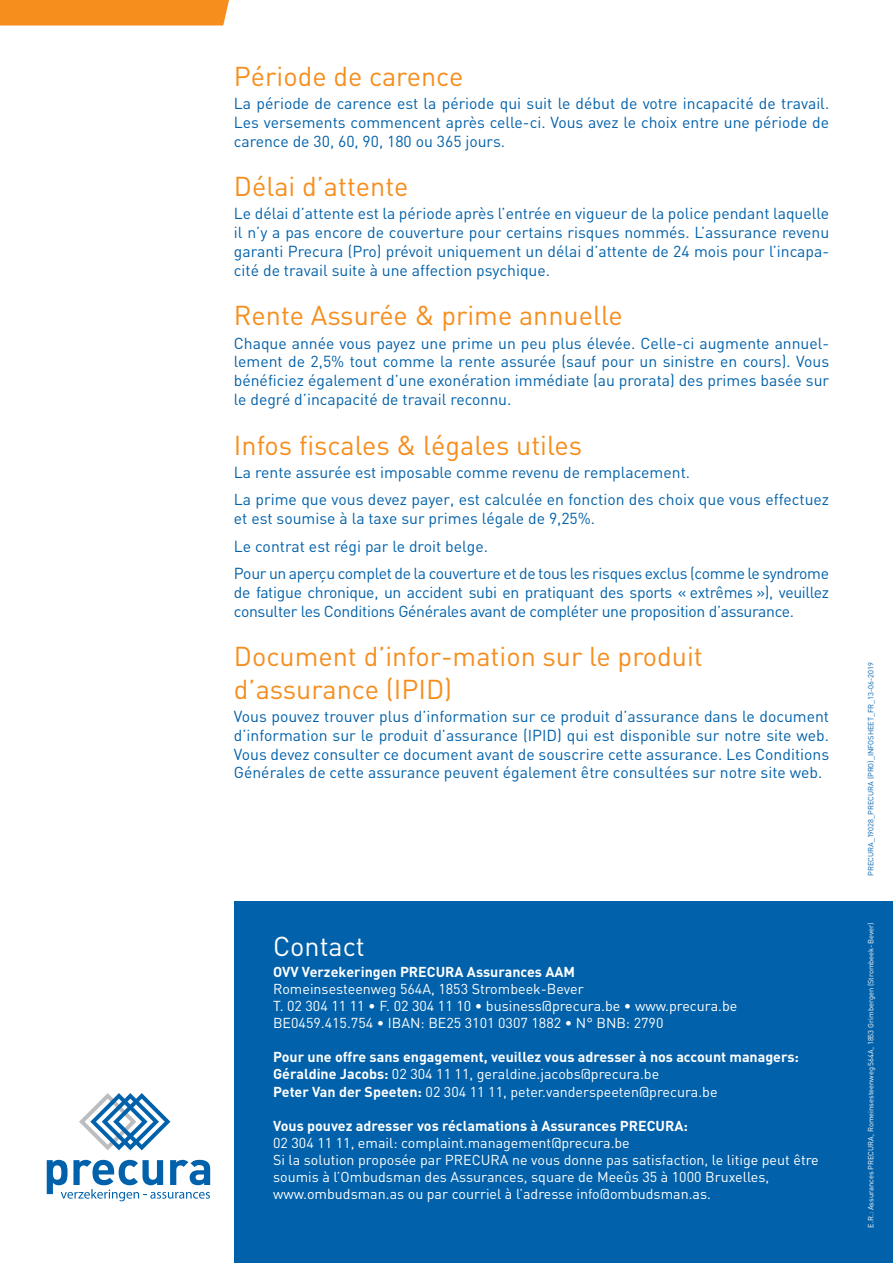
<style>
.page{position:relative;width:893px;height:1263px;background:#fff}
.page>*{position:absolute;margin:0;border:0;box-sizing:border-box;transform-origin:0 0}
.t1{font:27px/32.4px "DIN";color:#f68e1e}
.t2{font:27px "DIN";color:#fff}
.t3{font:15.75px/18.9px "DIN";color:#0161aa;text-align:justify}
.t4{font:15.75px/27.5px "DIN";letter-spacing:-.02em;color:#0161aa}
.t5{font:14.25px/17.1px "DIN";color:#fff}
.t6{font:700 14.25px/17.1px "DIN";color:#fff}
.t7{font:7.5px "DIN";color:#fff}
.t8{font:7.5px "DIN";color:#0161aa}
.s1{font-weight:400}
</style>
<div class="page">
<div style="left:234px;top:901px;width:659px;height:362px;background:#0161aa"></div>
<svg style="left:79px;top:1093px;width:91px;height:57px"></svg>
<svg style="left:47px;top:1160px;width:163px;height:41px"></svg>
<div style="left:0;top:0;width:229px;height:26px;background:#f68e1e"></div>
<h1 class="t1" style="left:234px;top:59px;width:231px">Période de carence</h1>
<p class="t3" style="left:234px;top:93px;width:597px">La période de carence est la période qui suit le début de votre incapacité de travail.<br>Les versements commencent après celle-ci. Vous avez le choix entre une période de carence de 30, 60, 90, 180 ou 365 jours.</p>
<h1 class="t1" style="left:234px;top:170px;width:176px">Délai d’attente</h1>
<p class="t3" style="left:234px;top:204px;width:597px">Le délai d’attente est la période après l’entrée en vigueur de la police pendant laquelle il n’y a pas encore de couverture pour certains risques nommés. L’assurance revenu garanti Precura (Pro) prévoit uniquement un délai d’attente de 24 mois pour l’incapa&shy;cité de travail suite à une affection psychique.</p>
<h1 class="t1" style="left:234px;top:299px;width:390px">Rente Assurée &amp; prime annuelle</h1>
<p class="t3" style="left:234px;top:333px;width:597px">Chaque année vous payez une prime un peu plus élevée. Celle-ci augmente annuel&shy;lement de 2,5% tout comme la rente assurée (sauf pour un sinistre en cours). Vous bénéficiez également d’une exonération immédiate (au prorata) des primes basée sur le degré d’incapacité de travail reconnu.</p>
<h1 class="t1" style="left:234px;top:428px;width:350px">Infos fiscales &amp; légales utiles</h1>
<p class="t3" style="left:234px;top:458px;width:597px;line-height:27.5px">La rente assurée est imposable comme revenu de remplacement.<br>La prime que vous devez payer, est calculée en fonction des choix que vous effectuez</p>
<p class="t4" style="left:234px;top:504px;width:597px">et est soumise à la taxe sur primes légale de 9,25%.<br>Le contrat est régi par le droit belge.<br>Pour un aperçu complet de la couverture et de tous les risques exclus (comme le syndrome</p>
<p class="t4" style="left:234px;top:582px;width:597px;line-height:18.9px">de fatigue chronique, un accident subi en pratiquant des sports « extrêmes »), veuillez consulter les Conditions Générales avant de compléter une proposition d’assurance.</p>
<h1 class="t1" style="left:234px;top:640px;width:470px">Document d’infor-mation sur le produit d’assurance (IPID)</h1>
<p class="t3" style="left:234px;top:706px;width:597px">Vous pouvez trouver plus d’information sur ce produit d’assurance dans le document d’information sur le produit d’assurance (IPID) qui est disponible sur notre site web.<br>Vous devez consulter ce document avant de souscrire cette assurance. Les Conditions Générales de cette assurance peuvent également être consultées sur notre site web.</p>
<h1 class="t2" style="left:273px;top:929px;width:93px">Contact</h1>
<p class="t6" style="left:273px;top:962px;width:304px">OVV Verzekeringen PRECURA Assurances AAM</p>
<p class="t5" style="left:273px;top:980px;width:466px">Romeinsesteenweg 564A, 1853 Strombeek-Bever<br>T. 02 304 11 11 • F. 02 304 11 10 • business@precura.be • www.precura.be<br>BE0459.415.754 • IBAN: BE25 3101 0307 1882 • N° BNB: 2790</p>
<p class="t6" style="left:273px;top:1048px;width:527px">Pour une offre sans engagement, veuillez vous adresser à nos account managers:<br>Géraldine Jacobs: <span class="s1">02 304 11 11, geraldine.jacobs@precura.be<br></span>Peter Van der Speeten: <span class="s1">02 304 11 11, peter.vanderspeeten@precura.be</span></p>
<p class="t6" style="left:273px;top:1116px;width:416px">Vous pouvez adresser vos réclamations à Assurances PRECURA:</p>
<p class="t5" style="left:273px;top:1134px;width:547px">02 304 11 11, email: complaint.management@precura.be<br>Si la solution proposée par PRECURA ne vous donne pas satisfaction, le litige peut être soumis à l’Ombudsman des Assurances, square de Meeûs 35 à 1000 Bruxelles, www.ombudsman.as ou par courriel à l’adresse info@ombudsman.as.</p>
<p class="t8" style="left:866px;top:876px;width:216px;rotate:-90deg">PRECURA_19028_PRECURA (PRO)_INFOSHEET_FR_13-06-2019</p>
<p class="t7" style="left:866px;top:1228px;width:306px;rotate:-90deg">E.R.: Assurances PRECURA, Romeinsesteenweg 564A, 1853 Grimbergen (Strombeek-Bever)</p>
</div>
